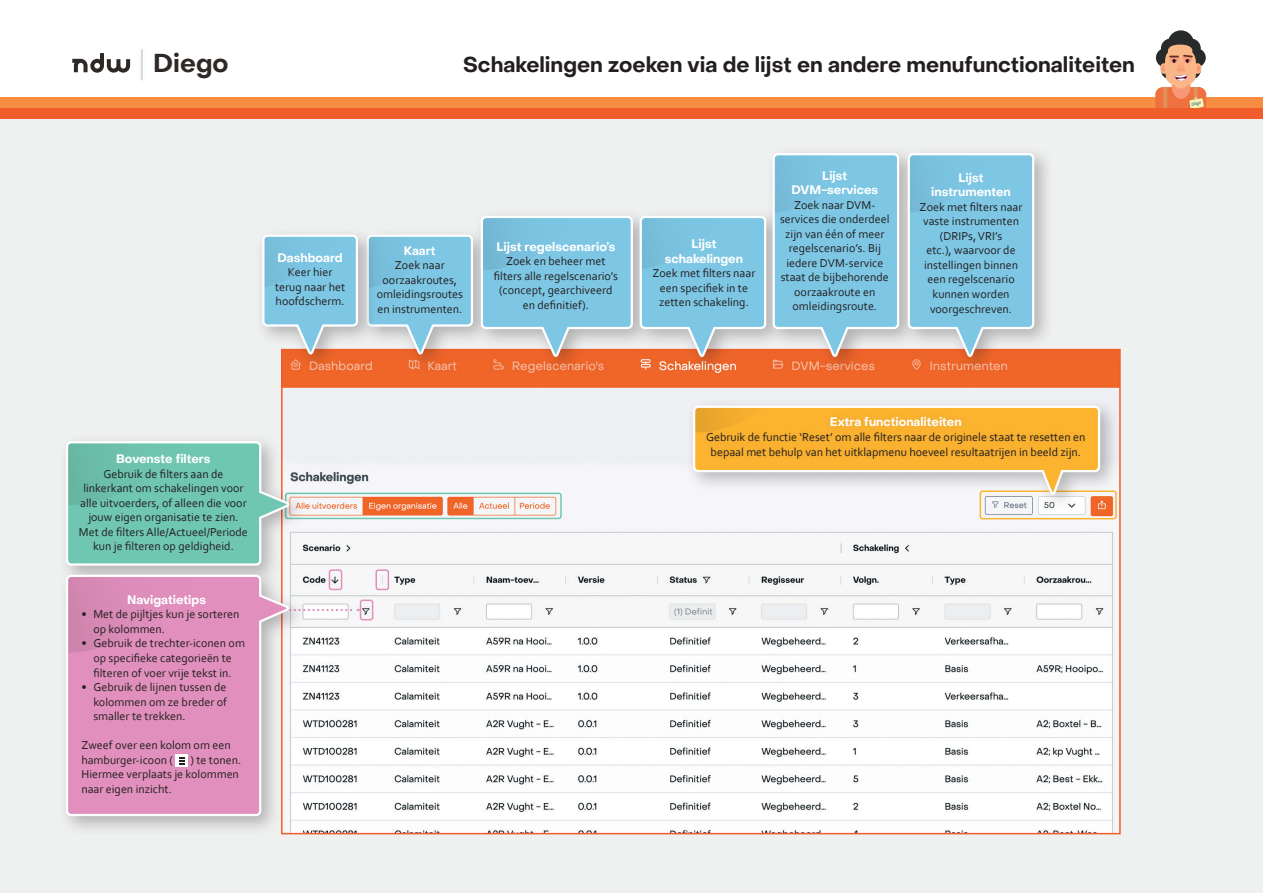
<style>
.page{position:relative;width:1263px;height:893px;background:#fff}
.page>*{position:absolute;margin:0;border:0;box-sizing:border-box;transform-origin:0 0}
.t1{font:700 25.35px "Object Sans";color:#2e2926}
.Kop{font:700 21px "Object Sans";color:#231f20}
.Uitleg{font:12px/14.5px "Corbel";color:#231f20;text-align:center}
.Tussenkoppen{font:700 12px/14.4px "Object Sans";color:#fff;text-align:center}
.t2{font:italic 4.95px "Rijksoverheid Serif Web";color:#0b4977;scale:.96 1}
</style>
<div class="page">
<div style="left:0;top:118px;width:1263px;height:775px;background:#eff0f0"></div>
<img style="left:284px;top:352px;width:834px;height:479px">
<div style="left:268px;top:601px;width:98px;height:18px;background:#231f20;opacity:.1"></div>
<svg style="left:308px;top:609px;width:51px;height:2px"></svg>
<div style="left:285px;top:493px;width:277px;height:26px;border:2px solid #70c7b1;border-radius:2px"></div>
<div style="left:329px;top:569px;width:13px;height:21px;border:2px solid #e190bd;border-radius:2px"></div>
<div style="left:375px;top:569px;width:14px;height:21px;border:2px solid #e190bd;border-radius:2px"></div>
<div style="left:360px;top:600px;width:13px;height:20px;border:2px solid #e190bd;border-radius:2px"></div>
<div style="left:358px;top:226px;width:135px;height:148px;background:#231f20;opacity:.3"></div>
<svg style="left:378px;top:233px;width:94px;height:124px;background:#97c5d7"></svg>
<div style="left:254px;top:226px;width:124px;height:148px;background:#231f20;opacity:.3"></div>
<svg style="left:261px;top:233px;width:98px;height:124px"></svg>
<div style="left:472px;top:207px;width:181px;height:169px;background:#231f20;opacity:.3"></div>
<div style="left:631px;top:207px;width:155px;height:169px;background:#231f20;opacity:.3"></div>
<div style="left:764px;top:145px;width:155px;height:231px;background:#231f20;opacity:.3"></div>
<svg style="left:480px;top:152px;width:419px;height:207px"></svg>
<div style="left:899px;top:145px;width:155px;height:231px;background:#231f20;opacity:.3"></div>
<svg style="left:906px;top:152px;width:129px;height:207px;background:#92c6db"></svg>
<div style="left:58px;top:433px;width:250px;height:153px;background:#231f20;opacity:.3"></div>
<svg style="left:65px;top:440px;width:227px;height:126px;background:#85cab8"></svg>
<div style="left:58px;top:566px;width:250px;height:270px;background:#231f20;opacity:.3"></div>
<svg style="left:65px;top:574px;width:227px;height:243px;background:#e09dc2"></svg>
<div style="left:980px;top:490px;width:137px;height:29px;border:2px solid #fcb330;border-radius:2px"></div>
<div style="left:685px;top:397px;width:435px;height:117px;background:#231f20;opacity:.3"></div>
<svg style="left:692px;top:405px;width:409px;height:89px"></svg>
<div style="left:176px;top:755px;width:12px;height:12px;background:#fff"></div>
<svg style="left:179px;top:757px;width:6px;height:7px"></svg>
<div style="left:699px;top:410px;width:393px;height:56px;background:#f9b12f"></div>
<div style="left:0;top:97px;width:1263px;height:11px;background:#f68d43"></div>
<svg style="left:72px;top:53px;width:58px;height:20px"></svg>
<hr style="left:141px;top:49px;width:2px;height:31px;background:#cfd2cf">
<svg style="left:1155px;top:30px;width:51px;height:78px"></svg>
<div style="left:0;top:108px;width:1263px;height:10px;background:#f15d2a"></div>
<h1 class="t1" style="left:153px;top:48px;width:77px">Diego</h1>
<p class="Kop" style="left:463px;top:52px;width:673px">Schakelingen zoeken via de lijst en andere menufunctionaliteiten</p>
<p class="Tussenkoppen" style="left:277px;top:250px;width:67px">Dashboard</p>
<p class="Uitleg" style="left:275px;top:265px;width:72px">Keer hier terug naar het hoofdscherm.</p>
<p class="Tussenkoppen" style="left:404px;top:243px;width:33px">Kaart</p>
<p class="Uitleg" style="left:377px;top:257px;width:88px">Zoek naar oorzaakroutes, omleidingsroutes en instrumenten.</p>
<p class="Tussenkoppen" style="left:496px;top:239px;width:121px">Lijst regelscenario’s</p>
<p class="Uitleg" style="left:494px;top:254px;width:126px">Zoek en beheer met filters alle regelscenario’s (concept, gearchiveerd</p>
<p class="Uitleg" style="left:523px;top:297px;width:68px">en definitief).</p>
<p class="Tussenkoppen" style="left:691px;top:237px;width:27px">Lijst</p>
<p class="Tussenkoppen" style="left:665px;top:251px;width:80px">schakelingen</p>
<p class="Uitleg" style="left:652px;top:266px;width:104px">Zoek met filters naar een specifiek in te zetten schakeling.</p>
<p class="Tussenkoppen" style="left:822px;top:168px;width:27px">Lijst</p>
<p class="Tussenkoppen" style="left:791px;top:183px;width:88px">DVM-services</p>
<p class="Uitleg" style="left:780px;top:197px;width:111px">Zoek naar DVM&shy;services die onderdeel zijn van één of meer regelscenario’s. Bij iedere DVM-service staat de bijbehorende oorzaakroute en omleidingsroute.</p>
<p class="Tussenkoppen" style="left:931px;top:171px;width:81px">Lijst instrumenten</p>
<p class="Uitleg" style="left:920px;top:199px;width:104px">Zoek met filters naar vaste instrumenten (DRIPs, VRI’s<br>etc.), waarvoor de instellingen binnen een regelscenario kunnen worden voorgeschreven.</p>
<p class="Tussenkoppen" style="left:116px;top:452px;width:96px">Bovenste filters</p>
<p class="Uitleg" style="left:79px;top:466px;width:170px">Gebruik de filters aan de linkerkant om schakelingen voor alle uitvoerders, of alleen die voor jouw eigen organisatie te zien.<br>Met de filters Alle/Actueel/Periode kun je filteren op geldigheid.</p>
<p class="Tussenkoppen" style="left:127px;top:593px;width:80px">Navigatietips</p>
<p class="Uitleg" style="left:93px;top:607px;width:148px;text-align:left;text-indent:-12px">• Met de pijltjes kun je sorteren op kolommen.</p>
<p class="Uitleg" style="left:81px;top:636px;width:165px">• Gebruik de trechter-iconen om op specifieke categorieën te filteren of voer vrije tekst in.</p>
<p class="Uitleg" style="left:93px;top:680px;width:135px;text-align:justify;text-indent:-12px">• Gebruik de lijnen tussen de kolommen om ze breder of smaller te trekken.</p>
<p class="Uitleg" style="left:81px;top:738px;width:151px;text-align:left">Zweef over een kolom om een hamburger-icoon (</p>
<p class="Uitleg" style="left:81px;top:752px;width:161px;text-align:left;text-indent:109px">) te tonen.<br>Hiermee verplaats je kolommen naar eigen inzicht.</p>
<p class="Tussenkoppen" style="left:830px;top:415px;width:133px">Extra functionaliteiten</p>
<p class="Uitleg" style="left:706px;top:429px;width:381px">Gebruik de functie ‘Reset’ om alle filters naar de originele staat te resetten en bepaal met behulp van het uitklapmenu hoeveel resultaatrijen in beeld zijn.</p>
<p class="t2" style="left:1191px;top:101px;width:11px;rotate:-9deg">Diego</p>
</div>
